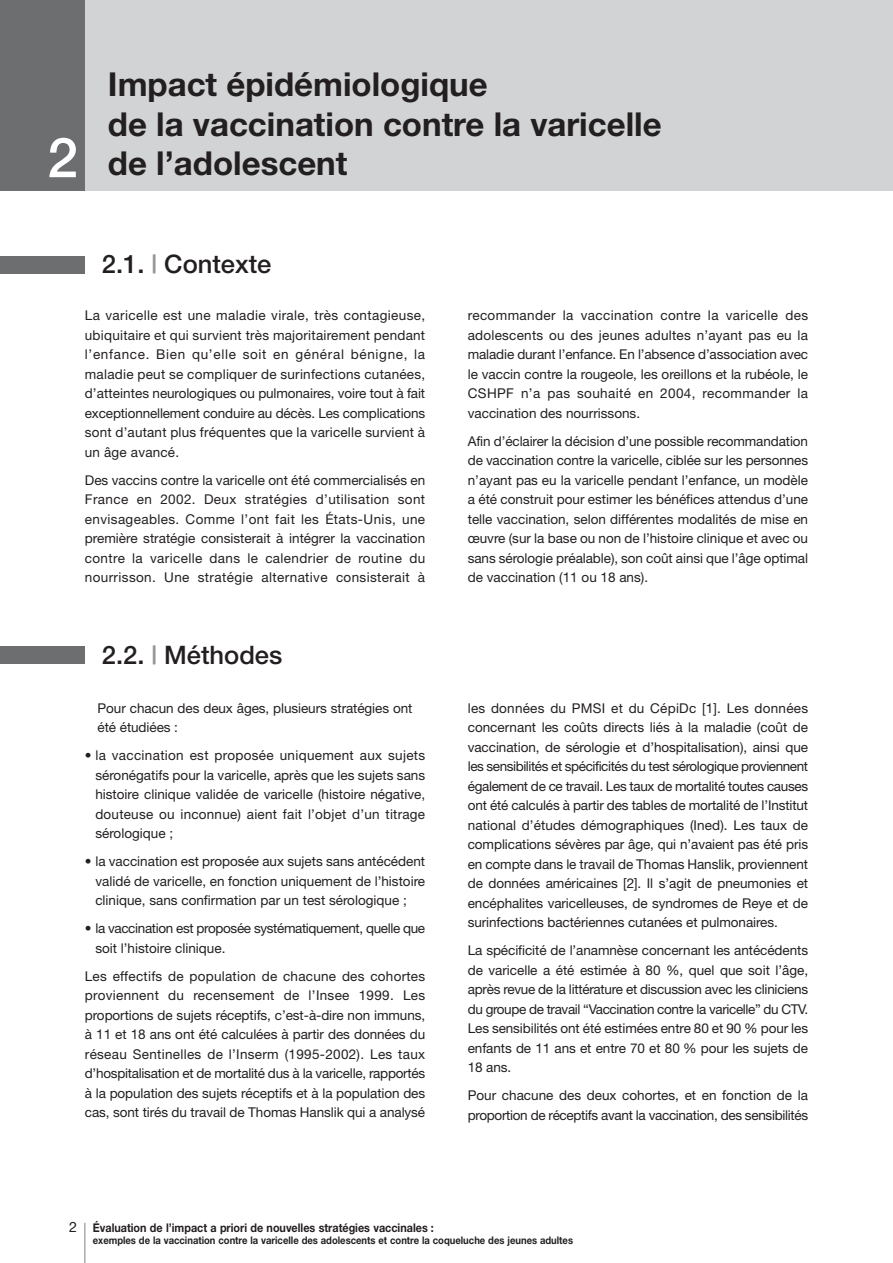
<style>
.page{position:relative;width:893px;height:1263px;background:#fff}
.page>*{position:absolute;margin:0;border:0;box-sizing:border-box;transform-origin:0 0}
.t1{font:700 33px "Helvetica Neue";color:#231f20}
.t2{font:500 25.5px "Helvetica Neue";color:#231f20}
.t3{font:14.25px "Helvetica Neue";color:#231f20}
.t4{font:13.5px/19.5px "Helvetica Neue";letter-spacing:-.005em;color:#231f20;text-align:justify}
.t5{font:13.5px/19.5px "Helvetica Neue";letter-spacing:-.025em;color:#231f20}
.t6{font:700 12px "Helvetica Neue";color:#231f20;scale:.9 1}
.t7{font:700 10.5px "Helvetica Neue";color:#231f20;scale:.9 1}
.s1{font-weight:500;font-size:55.2px;color:#fff}
.s2{color:#939598}
</style>
<div class="page">
<hr style="left:84px;top:1223px;width:1px;height:40px;background:#808285">
<div style="left:0;top:0;width:892px;height:191px;background:#d1d3d4"></div>
<div style="left:0;top:0;width:85px;height:191px;background:#6d6e70"></div>
<div style="left:0;top:256px;width:85px;height:17px;background:#6d6e70"></div>
<div style="left:0;top:647px;width:85px;height:17px;background:#6d6e70"></div>
<p class="t1" style="left:108px;top:73px;width:381px">Impact épidémiologique</p>
<p class="t1" style="left:108px;top:112px;width:555px">de la vaccination contre la varicelle</p>
<p class="t1" style="left:47px;top:152px;width:302px"><span class="s1">2</span> de l’adolescent</p>
<p class="t2" style="left:102px;top:255px;width:171px">2.1. <span class="s2">|</span> Contexte</p>
<p class="t4" style="left:85px;top:307px;width:342px">La varicelle est une maladie virale, très contagieuse, ubiquitaire et qui survient très majoritairement pendant l’enfance. Bien qu’elle soit en général bénigne, la maladie peut se compliquer de surinfections cutanées, d’atteintes neurologiques ou pulmonaires, voire tout à fait exceptionnellement conduire au décès. Les complications sont d’autant plus fréquentes que la varicelle survient à un âge avancé.</p>
<p class="t4" style="left:85px;top:471px;width:342px">Des vaccins contre la varicelle ont été commercialisés en France en 2002. Deux stratégies d’utilisation sont envisageables. Comme l’ont fait les États-Unis, une première stratégie consisterait à intégrer la vaccination contre la varicelle dans le calendrier de routine du nourrisson. Une stratégie alternative consisterait à</p>
<p class="t2" style="left:102px;top:646px;width:182px">2.2. <span class="s2">|</span> Méthodes</p>
<p class="t4" style="left:98px;top:699px;width:316px">Pour chacun des deux âges, plusieurs stratégies ont été étudiées :</p>
<p class="t4" style="left:95px;top:747px;width:331px;text-indent:-11px">• la vaccination est proposée uniquement aux sujets séronégatifs pour la varicelle, après que les sujets sans histoire clinique validée de varicelle (histoire négative, douteuse ou inconnue) aient fait l’objet d’un titrage sérologique ;</p>
<p class="t4" style="left:95px;top:853px;width:331px;text-indent:-11px">• la vaccination est proposée aux sujets sans antécédent validé de varicelle, en fonction uniquement de l’histoire clinique, sans confirmation par un test sérologique ;</p>
<p class="t5" style="left:95px;top:920px;width:331px;text-indent:-11px">• la vaccination est proposée systématiquement, quelle que soit l’histoire clinique.</p>
<p class="t4" style="left:85px;top:967px;width:342px">Les effectifs de population de chacune des cohortes proviennent du recensement de l’Insee 1999. Les proportions de sujets réceptifs, c’est-à-dire non immuns, à 11 et 18 ans ont été calculées à partir des données du réseau Sentinelles de l’Inserm (1995-2002). Les taux d’hospitalisation et de mortalité dus à la varicelle, rapportés à la population des sujets réceptifs et à la population des cas, sont tirés du travail de Thomas Hanslik qui a analysé</p>
<p class="t4" style="left:468px;top:307px;width:342px">recommander la vaccination contre la varicelle des adolescents ou des jeunes adultes n’ayant pas eu la maladie durant l’enfance. En l’absence d’association avec le vaccin contre la rougeole, les oreillons et la rubéole, le CSHPF n’a pas souhaité en 2004, recommander la vaccination des nourrissons.</p>
<p class="t4" style="left:468px;top:432px;width:342px">Afin d’éclairer la décision d’une possible recommandation de vaccination contre la varicelle, ciblée sur les personnes n’ayant pas eu la varicelle pendant l’enfance, un modèle a été construit pour estimer les bénéfices attendus d’une telle vaccination, selon différentes modalités de mise en œuvre (sur la base ou non de l’histoire clinique et avec ou sans sérologie préalable), son coût ainsi que l’âge optimal de vaccination (11 ou 18 ans).</p>
<p class="t4" style="left:468px;top:699px;width:342px">les données du PMSI et du CépiDc [1]. Les données concernant les coûts directs liés à la maladie (coût de vaccination, de sérologie et d’hospitalisation), ainsi que les sensibilités et spécificités du test sérologique proviennent également de ce travail. Les taux de mortalité toutes causes ont été calculés à partir des tables de mortalité de l’Institut national d’études démographiques (Ined). Les taux de complications sévères par âge, qui n’avaient pas été pris en compte dans le travail de Thomas Hanslik, proviennent de données américaines [2]. Il s’agit de pneumonies et encéphalites varicelleuses, de syndromes de Reye et de surinfections bactériennes cutanées et pulmonaires.</p>
<p class="t4" style="left:468px;top:942px;width:342px">La spécificité de l’anamnèse concernant les antécédents de varicelle a été estimée à 80 %, quel que soit l’âge, après revue de la littérature et discussion avec les cliniciens du groupe de travail “Vaccination contre la varicelle” du CTV.<br>Les sensibilités ont été estimées entre 80 et 90 % pour les enfants de 11 ans et entre 70 et 80 % pour les sujets de 18 ans.</p>
<p class="t5" style="left:468px;top:1087px;width:342px">Pour chacune des deux cohortes, et en fonction de la proportion de réceptifs avant la vaccination, des sensibilités</p>
<p class="t3" style="left:69px;top:1222px;width:9px">2</p>
<p class="t6" style="left:93px;top:1223px;width:380px">Évaluation de l’impact a priori de nouvelles stratégies vaccinales :</p>
<p class="t7" style="left:93px;top:1236px;width:535px">exemples de la vaccination contre la varicelle des adolescents et contre la coqueluche des jeunes adultes</p>
</div>
